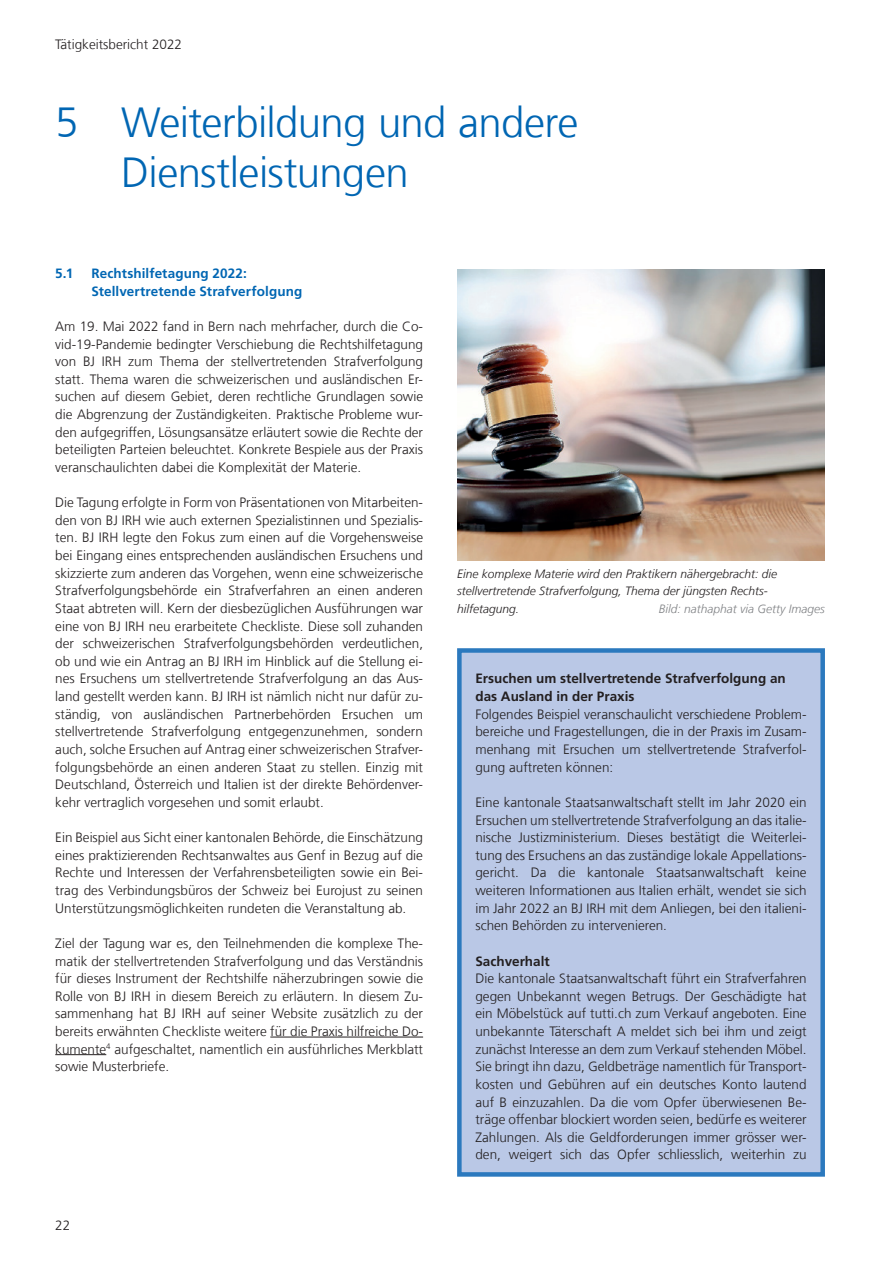
<style>
.page{position:relative;width:893px;height:1263px;background:#fff}
.page>*{position:absolute;margin:0;border:0;box-sizing:border-box;transform-origin:0 0}
._1_Titel_neu__über_2{font:300 42px/49.5px "Frutiger LT Com";letter-spacing:-.015em;color:#0166b3}
.Grundtext{font:300 13.5px/17.7px "Frutiger LT Com";color:#231f20;text-align:justify}
.Box_Grundtext{font:300 13.5px/17.7px "Frutiger LT Com";color:#231f20;text-align:justify}
.Box_Untertitel{font:700 13.5px/17.7px "Frutiger LT Com";color:#231f20}
._1_1_Untertitel{font:700 13.5px/17.7px "Frutiger LT Com";letter-spacing:.01em;color:#0166b3}
.Legende{font:italic 300 12px/17.7px "Frutiger LT Com";color:#231f20}
.Legende-2{font:italic 300 12px "Frutiger LT Com";color:#808285}
</style>
<div class="page">
<hr style="left:270px;top:1037px;width:153px;height:1px;background:#231f20">
<hr style="left:55px;top:1054px;width:51px;height:1px;background:#231f20">
<div style="left:459px;top:650px;width:364px;height:524px;background:#bac8e6"></div>
<div style="left:457px;top:648px;width:368px;height:529px;border:4px solid #2b79be"></div>
<img style="left:457px;top:269px;width:368px;height:291px">
<p class="Grundtext" style="left:55px;top:35px;width:128px">Tätigkeitsbericht 2022</p>
<p class="_1_Titel_neu__über_2" style="left:121px;top:98px;width:459px;text-indent:-66px">5 Weiterbildung und andere<br>Dienstleistungen</p>
<p class="_1_1_Untertitel" style="left:55px;top:265px;width:19px">5.1</p>
<p class="_1_1_Untertitel" style="left:91px;top:265px;width:212px">Rechtshilfetagung 2022:<br>Stellvertretende Strafverfolgung</p>
<p class="Grundtext" style="left:55px;top:317px;width:369px">Am 19. Mai 2022 fand in Bern nach mehrfacher, durch die Co&shy;vid-19-Pandemie bedingter Verschiebung die Rechtshilfetagung von BJ IRH zum Thema der stellvertretenden Strafverfolgung statt. Thema waren die schweizerischen und ausländischen Er&shy;suchen auf diesem Gebiet, deren rechtliche Grundlagen sowie die Abgrenzung der Zuständigkeiten. Praktische Probleme wur&shy;den aufgegriffen, Lösungsansätze erläutert sowie die Rechte der beteiligten Parteien beleuchtet. Konkrete Bespiele aus der Praxis veranschaulichten dabei die Komplexität der Materie.</p>
<p class="Grundtext" style="left:55px;top:494px;width:369px">Die Tagung erfolgte in Form von Präsentationen von Mitarbeiten&shy;den von BJ IRH wie auch externen Spezialistinnen und Spezialis&shy;ten. BJ IRH legte den Fokus zum einen auf die Vorgehensweise bei Eingang eines entsprechenden ausländischen Ersuchens und skizzierte zum anderen das Vorgehen, wenn eine schweizerische Strafverfolgungsbehörde ein Strafverfahren an einen anderen Staat abtreten will. Kern der diesbezüglichen Ausführungen war eine von BJ IRH neu erarbeitete Checkliste. Diese soll zuhanden der schweizerischen Strafverfolgungsbehörden verdeutlichen, ob und wie ein Antrag an BJ IRH im Hinblick auf die Stellung ei&shy;nes Ersuchens um stellvertretende Strafverfolgung an das Aus&shy;land gestellt werden kann. BJ IRH ist nämlich nicht nur dafür zu&shy;ständig, von ausländischen Partnerbehörden Ersuchen um stellvertretende Strafverfolgung entgegenzunehmen, sondern auch, solche Ersuchen auf Antrag einer schweizerischen Strafver&shy;folgungsbehörde an einen anderen Staat zu stellen. Einzig mit Deutschland, Österreich und Italien ist der direkte Behördenver&shy;kehr vertraglich vorgesehen und somit erlaubt.</p>
<p class="Grundtext" style="left:55px;top:829px;width:369px">Ein Beispiel aus Sicht einer kantonalen Behörde, die Einschätzung eines praktizierenden Rechtsanwaltes aus Genf in Bezug auf die Rechte und Interessen der Verfahrensbeteiligten sowie ein Bei&shy;trag des Verbindungsbüros der Schweiz bei Eurojust zu seinen Unterstützungsmöglichkeiten rundeten die Veranstaltung ab.</p>
<p class="Grundtext" style="left:55px;top:934px;width:369px">Ziel der Tagung war es, den Teilnehmenden die komplexe The&shy;matik der stellvertretenden Strafverfolgung und das Verständnis für dieses Instrument der Rechtshilfe näherzubringen sowie die Rolle von BJ IRH in diesem Bereich zu erläutern. In diesem Zu&shy;sammenhang hat BJ IRH auf seiner Website zusätzlich zu der bereits erwähnten Checkliste weitere für die Praxis hilfreiche Do&shy;kumente<sup>4</sup> aufgeschaltet, namentlich ein ausführliches Merkblatt sowie Musterbriefe.</p>
<p class="Grundtext" style="left:55px;top:1216px;width:17px">22</p>
<p class="Legende" style="left:457px;top:565px;width:322px">Eine komplexe Materie wird den Praktikern nähergebracht: die stellvertretende Strafverfolgung, Thema der jüngsten Rechts&shy;hilfetagung.</p>
<p class="Legende-2" style="left:659px;top:602px;width:168px">Bild: nathaphat via Getty Images</p>
<p class="Box_Untertitel" style="left:475px;top:670px;width:312px">Ersuchen um stellvertretende Strafverfolgung an das Ausland in der Praxis</p>
<p class="Box_Grundtext" style="left:475px;top:705px;width:333px">Folgendes Beispiel veranschaulicht verschiedene Problem&shy;bereiche und Fragestellungen, die in der Praxis im Zusam&shy;menhang mit Ersuchen um stellvertretende Strafverfol&shy;gung auftreten können:</p>
<p class="Box_Grundtext" style="left:475px;top:793px;width:333px">Eine kantonale Staatsanwaltschaft stellt im Jahr 2020 ein Ersuchen um stellvertretende Strafverfolgung an das italie&shy;nische Justizministerium. Dieses bestätigt die Weiterlei&shy;tung des Ersuchens an das zuständige lokale Appellations&shy;gericht. Da die kantonale Staatsanwaltschaft keine weiteren Informationen aus Italien erhält, wendet sie sich im Jahr 2022 an BJ IRH mit dem Anliegen, bei den italieni&shy;schen Behörden zu intervenieren.</p>
<p class="Box_Untertitel" style="left:475px;top:952px;width:76px">Sachverhalt</p>
<p class="Box_Grundtext" style="left:475px;top:970px;width:333px">Die kantonale Staatsanwaltschaft führt ein Strafverfahren gegen Unbekannt wegen Betrugs. Der Geschädigte hat ein Möbelstück auf tutti.ch zum Verkauf angeboten. Eine unbekannte Täterschaft A meldet sich bei ihm und zeigt zunächst Interesse an dem zum Verkauf stehenden Möbel.<br>Sie bringt ihn dazu, Geldbeträge namentlich für Transport&shy;kosten und Gebühren auf ein deutsches Konto lautend auf B einzuzahlen. Da die vom Opfer überwiesenen Be&shy;träge offenbar blockiert worden seien, bedürfe es weiterer Zahlungen. Als die Geldforderungen immer grösser wer&shy;den, weigert sich das Opfer schliesslich, weiterhin zu</p>
</div>
